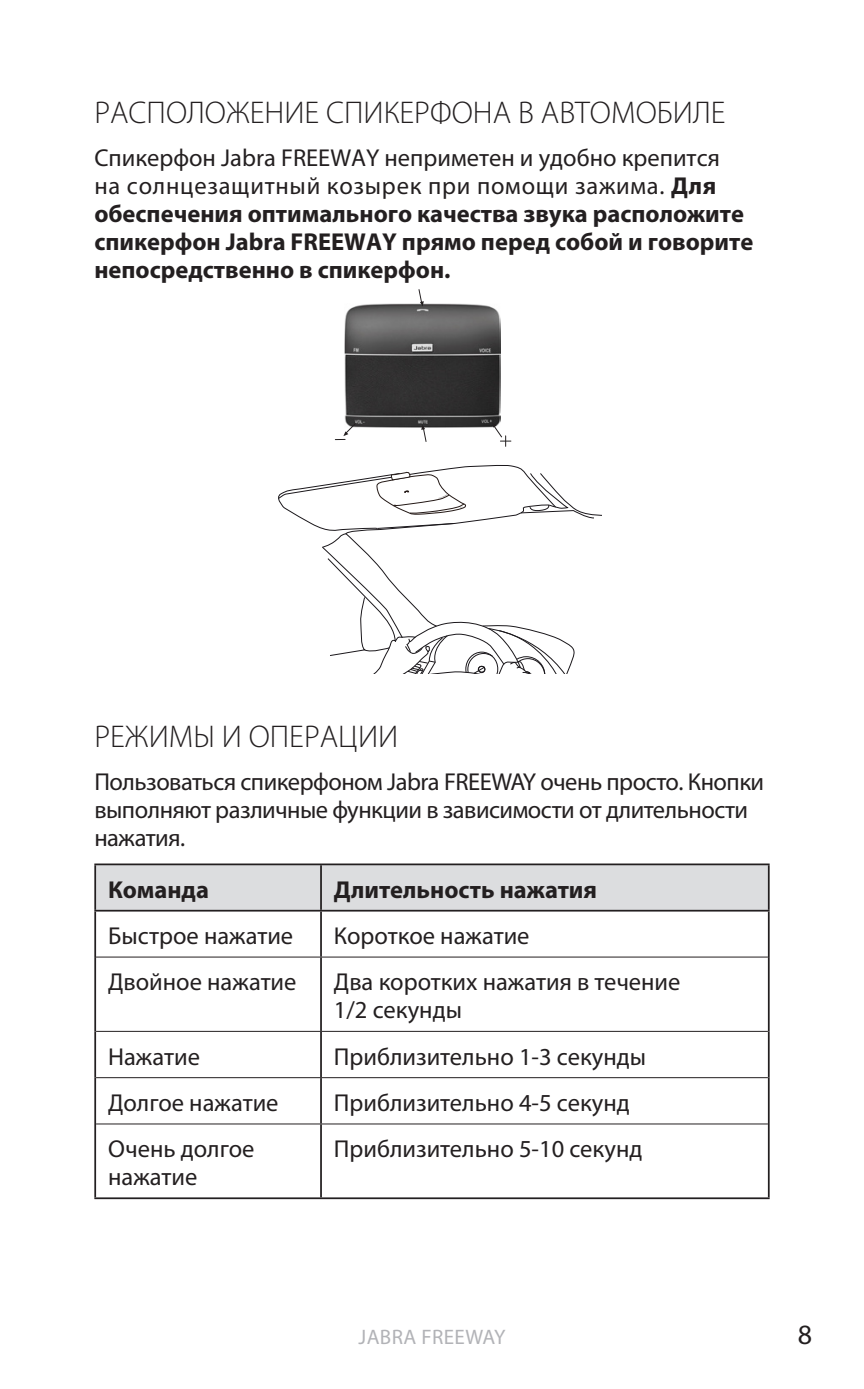
<style>
.page{position:relative;width:864px;height:1389px;background:#fff}
.page>*{position:absolute;margin:0;border:0;box-sizing:border-box;transform-origin:0 0}
.Chapter{font:300 31.5px "Myriad Pro";color:#231f20}
.t1{font:28px "Myriad Pro";color:#231f20}
.Bread_under_chapter{font:700 24.5px/28px "Myriad Pro";color:#231f20}
.Bread{font:24.5px/28px "Myriad Pro";color:#231f20}
.Bread_under_chapter-2{font:24.5px/28px "Myriad Pro";letter-spacing:-.02em;color:#231f20}
.Bold{font:700 24.5px "Myriad Pro";color:#231f20}
.t2{font:21px "Myriad Pro";letter-spacing:.02em;color:#b2b3b7}
.s1{font-weight:400}
</style>
<div class="page">
<svg style="left:278px;top:465px;width:323px;height:209px"></svg>
<img style="left:345px;top:303px;width:155px;height:125px">
<svg style="left:492px;top:423px;width:18px;height:23px"></svg>
<svg style="left:421px;top:425px;width:6px;height:17px"></svg>
<svg style="left:417px;top:289px;width:6px;height:17px"></svg>
<svg style="left:335px;top:422px;width:22px;height:18px"></svg>
<div style="left:96px;top:865px;width:671px;height:45px;background:#dcdddf"></div>
<hr style="left:94px;top:864px;width:227px;height:1px;background:#231f20">
<hr style="left:94px;top:865px;width:2px;height:45px;background:#231f20">
<hr style="left:321px;top:864px;width:448px;height:1px;background:#231f20">
<hr style="left:320px;top:865px;width:2px;height:45px;background:#231f20">
<hr style="left:767px;top:865px;width:2px;height:45px;background:#231f20">
<hr style="left:94px;top:910px;width:227px;height:2px;background:#231f20">
<hr style="left:94px;top:912px;width:2px;height:45px;background:#231f20">
<hr style="left:321px;top:910px;width:448px;height:2px;background:#231f20">
<hr style="left:320px;top:912px;width:2px;height:45px;background:#231f20">
<hr style="left:767px;top:912px;width:2px;height:45px;background:#231f20">
<hr style="left:94px;top:1124px;width:2px;height:73px;background:#231f20">
<hr style="left:320px;top:1124px;width:2px;height:73px;background:#231f20">
<hr style="left:767px;top:1124px;width:2px;height:73px;background:#231f20">
<hr style="left:94px;top:1197px;width:227px;height:2px;background:#231f20">
<hr style="left:321px;top:1197px;width:448px;height:2px;background:#231f20">
<hr style="left:94px;top:957px;width:2px;height:74px;background:#231f20">
<hr style="left:96px;top:956px;width:225px;height:2px;background:#231f20">
<hr style="left:320px;top:957px;width:2px;height:74px;background:#231f20">
<hr style="left:767px;top:957px;width:2px;height:74px;background:#231f20">
<hr style="left:321px;top:956px;width:446px;height:2px;background:#231f20">
<hr style="left:94px;top:1031px;width:2px;height:47px;background:#231f20">
<hr style="left:96px;top:1031px;width:225px;height:1px;background:#231f20">
<hr style="left:320px;top:1032px;width:2px;height:45px;background:#231f20">
<hr style="left:767px;top:1031px;width:2px;height:47px;background:#231f20">
<hr style="left:321px;top:1031px;width:446px;height:1px;background:#231f20">
<hr style="left:94px;top:1078px;width:2px;height:46px;background:#231f20">
<hr style="left:96px;top:1077px;width:225px;height:1px;background:#231f20">
<hr style="left:320px;top:1078px;width:2px;height:46px;background:#231f20">
<hr style="left:767px;top:1078px;width:2px;height:46px;background:#231f20">
<hr style="left:321px;top:1077px;width:446px;height:1px;background:#231f20">
<hr style="left:96px;top:1123px;width:225px;height:2px;background:#231f20">
<hr style="left:321px;top:1123px;width:446px;height:2px;background:#231f20">
<p class="Chapter" style="left:94px;top:93px;width:632px">РАСПОЛОЖЕНИЕ СПИКЕРФОНА В АВТОМОБИЛЕ</p>
<p class="Bread_under_chapter" style="left:94px;top:143px;width:660px"><span class="s1">Спикерфон Jabra FREEWAY неприметен и удобно крепится<br>на солнцезащитный козырек при помощи зажима.</span> Для обеспечения оптимального качества звука расположите спикерфон Jabra FREEWAY прямо перед собой и говорите непосредственно в спикерфон.</p>
<p class="Chapter" style="left:94px;top:717px;width:305px">РЕЖИМЫ И ОПЕРАЦИИ</p>
<p class="Bread_under_chapter-2" style="left:94px;top:767px;width:671px">Пользоваться спикерфоном Jabra FREEWAY очень просто. Кнопки выполняют различные функции в зависимости от длительности нажатия.</p>
<p class="Bold" style="left:108px;top:874px;width:102px">Команда</p>
<p class="Bold" style="left:334px;top:874px;width:264px">Длительность нажатия</p>
<p class="Bread" style="left:108px;top:921px;width:186px">Быстрое нажатие</p>
<p class="Bread" style="left:334px;top:921px;width:197px">Короткое нажатие</p>
<p class="Bread" style="left:108px;top:968px;width:190px">Двойное нажатие</p>
<p class="Bread" style="left:334px;top:968px;width:348px">Два коротких нажатия в течение<br>1/2 секунды</p>
<p class="Bread" style="left:108px;top:1042px;width:93px">Нажатие</p>
<p class="Bread" style="left:334px;top:1042px;width:313px">Приблизительно 1-3 секунды</p>
<p class="Bread" style="left:108px;top:1088px;width:172px">Долгое нажатие</p>
<p class="Bread" style="left:334px;top:1088px;width:297px">Приблизительно 4-5 секунд</p>
<p class="Bread" style="left:108px;top:1135px;width:148px">Очень долгое нажатие</p>
<p class="Bread" style="left:334px;top:1135px;width:310px">Приблизительно 5-10 секунд</p>
<p class="t2" style="left:358px;top:1324px;width:148px">JABRA FREEWAY</p>
<p class="t1" style="left:797px;top:1317px;width:16px">8</p>
</div>
